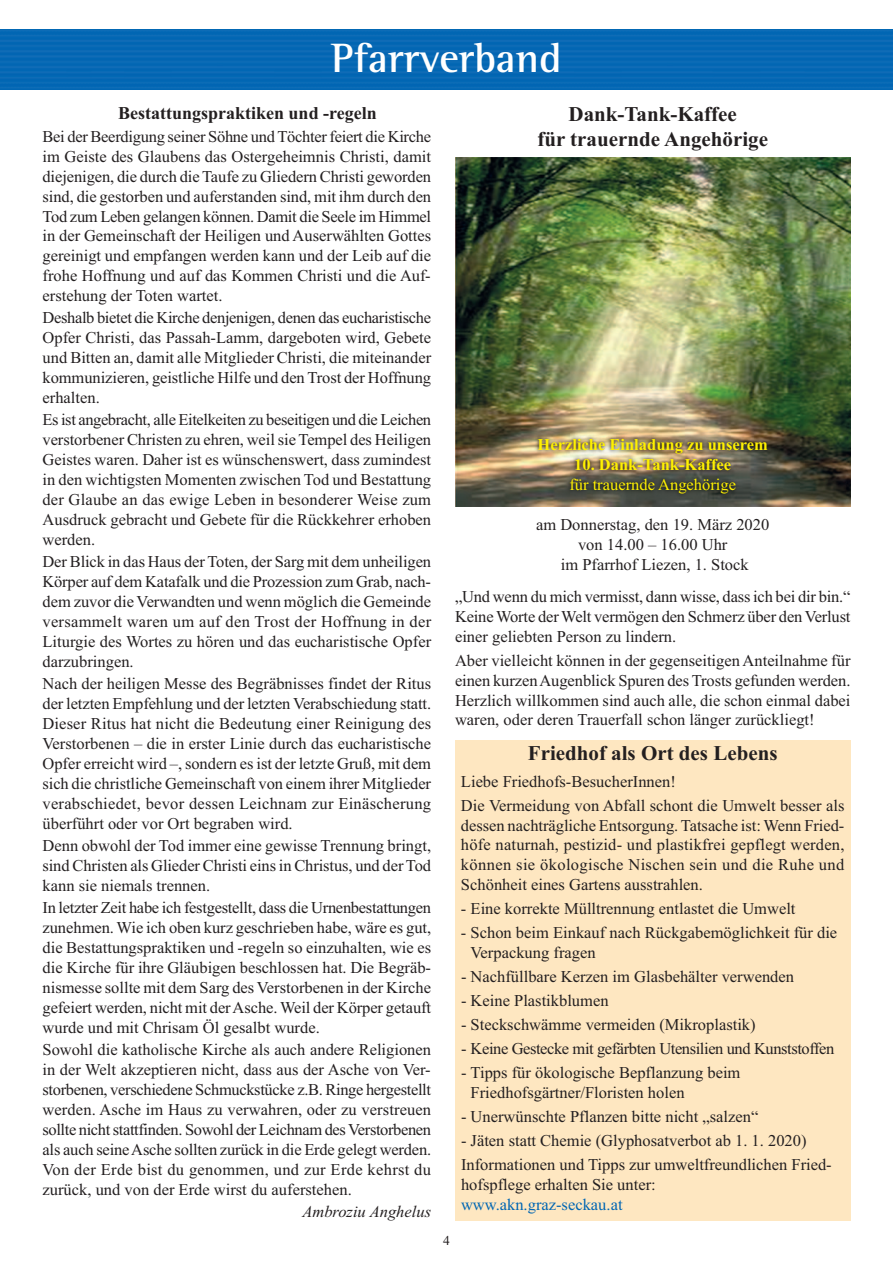
<style>
.page{position:relative;width:893px;height:1263px;background:#fff}
.page>*{position:absolute;margin:0;border:0;box-sizing:border-box;transform-origin:0 0}
.t1{font:700 42px "Rotis Semi Serif";color:#fff}
.t2{font:700 21px "Times New Roman";color:#231f20}
.t3{font:700 18px "Times New Roman";color:#231f20}
.t4{font:16.5px/20px "Times New Roman";color:#231f20;text-align:justify}
.t5{font:16.5px "Times New Roman";letter-spacing:-.025em;color:#231f20}
.t6{font:700 16.5px "Times New Roman";color:#fff101}
.t7{font:16.5px "Times New Roman";color:#fff101}
.t8{font:16.5px "Times New Roman";color:#0166b3}
.t9{font:italic 16.5px "Times New Roman";color:#231f20}
.t10{font:13.5px "Times New Roman";color:#231f20}
</style>
<div class="page">
<img style="left:0;top:30px;width:893px;height:59px">
<img style="left:455px;top:158px;width:396px;height:271px">
<img style="left:455px;top:429px;width:396px;height:78px">
<div style="left:455px;top:740px;width:395px;height:480px;background:#fee7c1"></div>
<p class="t1" style="left:331px;top:42px;width:232px">Pfarrverband</p>
<p class="t3" style="left:118px;top:107px;width:260px">Bestattungspraktiken und -regeln</p>
<p class="t4" style="left:43px;top:128px;width:390px">Bei der Beerdigung seiner Söhne und Töchter feiert die Kirche im Geiste des Glaubens das Ostergeheimnis Christi, damit diejenigen, die durch die Taufe zu Gliedern Christi geworden sind, die gestorben und auferstanden sind, mit ihm durch den Tod zum Leben gelangen können. Damit die Seele im Himmel in der Gemeinschaft der Heiligen und Auserwählten Gottes gereinigt und empfangen werden kann und der Leib auf die frohe Hoffnung und auf das Kommen Christi und die Auf&shy;erstehung der Toten wartet.</p>
<p class="t4" style="left:43px;top:310px;width:390px">Deshalb bietet die Kirche denjenigen, denen das eucharistische Opfer Christi, das Passah-Lamm, dargeboten wird, Gebete und Bitten an, damit alle Mitglieder Christi, die miteinander kommunizieren, geistliche Hilfe und den Trost der Hoffnung erhalten.</p>
<p class="t4" style="left:43px;top:411px;width:390px">Es ist angebracht, alle Eitelkeiten zu beseitigen und die Leichen verstorbener Christen zu ehren, weil sie Tempel des Heiligen Geistes waren. Daher ist es wünschenswert, dass zumindest in den wichtigsten Momenten zwischen Tod und Bestattung der Glaube an das ewige Leben in besonderer Weise zum Ausdruck gebracht und Gebete für die Rückkehrer erhoben werden.</p>
<p class="t4" style="left:43px;top:553px;width:390px">Der Blick in das Haus der Toten, der Sarg mit dem unheiligen Körper auf dem Katafalk und die Prozession zum Grab, nach&shy;dem zuvor die Verwandten und wenn möglich die Gemeinde versammelt waren um auf den Trost der Hoffnung in der Liturgie des Wortes zu hören und das eucharistische Opfer darzubringen.</p>
<p class="t4" style="left:43px;top:675px;width:390px">Nach der heiligen Messe des Begräbnisses findet der Ritus der letzten Empfehlung und der letzten Verabschiedung statt.<br>Dieser Ritus hat nicht die Bedeutung einer Reinigung des Verstorbenen – die in erster Linie durch das eucharistische Opfer erreicht wird –, sondern es ist der letzte Gruß, mit dem sich die christliche Gemeinschaft von einem ihrer Mitglieder verabschiedet, bevor dessen Leichnam zur Einäscherung überführt oder vor Ort begraben wird.</p>
<p class="t4" style="left:43px;top:837px;width:390px">Denn obwohl der Tod immer eine gewisse Trennung bringt, sind Christen als Glieder Christi eins in Christus, und der Tod kann sie niemals trennen.</p>
<p class="t4" style="left:43px;top:899px;width:390px">In letzter Zeit habe ich festgestellt, dass die Urnenbestattungen zunehmen. Wie ich oben kurz geschrieben habe, wäre es gut, die Bestattungspraktiken und -regeln so einzuhalten, wie es die Kirche für ihre Gläubigen beschlossen hat. Die Begräb&shy;nismesse sollte mit dem Sarg des Verstorbenen in der Kirche gefeiert werden, nicht mit der Asche. Weil der Körper getauft wurde und mit Chrisam Öl gesalbt wurde.</p>
<p class="t4" style="left:43px;top:1041px;width:390px">Sowohl die katholische Kirche als auch andere Religionen in der Welt akzeptieren nicht, dass aus der Asche von Ver&shy;storbenen, verschiedene Schmuckstücke z.B. Ringe hergestellt werden. Asche im Haus zu verwahren, oder zu verstreuen sollte nicht stattfinden. Sowohl der Leichnam des Verstorbenen als auch seine Asche sollten zurück in die Erde gelegt werden.<br>Von der Erde bist du genommen, und zur Erde kehrst du zurück, und von der Erde wirst du auferstehen.</p>
<p class="t9" style="left:302px;top:1205px;width:130px">Ambroziu Anghelus</p>
<p class="t2" style="left:568px;top:107px;width:170px">Dank-Tank-Kaffee</p>
<p class="t2" style="left:537px;top:132px;width:232px">für trauernde Angehörige</p>
<p class="t6" style="left:538px;top:439px;width:232px">Herzliche Einladung zu unserem</p>
<p class="t6" style="left:574px;top:459px;width:159px">10. Dank-Tank-Kaffee</p>
<p class="t7" style="left:569px;top:478px;width:168px">für trauernde Angehörige</p>
<p class="t4" style="left:536px;top:516px;width:235px">am Donnerstag, den 19. März 2020</p>
<p class="t4" style="left:578px;top:536px;width:151px">von 14.00 – 16.00 Uhr</p>
<p class="t4" style="left:561px;top:556px;width:189px">im Pfarrhof Liezen, 1. Stock</p>
<p class="t4" style="left:455px;top:588px;width:397px">„Und wenn du mich vermisst, dann wisse, dass ich bei dir bin.“</p>
<p class="t4" style="left:455px;top:608px;width:397px">Keine Worte der Welt vermögen den Schmerz über den Verlust einer geliebten Person zu lindern.</p>
<p class="t4" style="left:455px;top:652px;width:397px">Aber vielleicht können in der gegenseitigen Anteilnahme für einen kurzen Augenblick Spuren des Trosts gefunden werden.</p>
<p class="t4" style="left:455px;top:692px;width:397px">Herzlich willkommen sind auch alle, die schon einmal dabei waren, oder deren Trauerfall schon länger zurückliegt!</p>
<p class="t2" style="left:528px;top:746px;width:251px">Friedhof als Ort des Lebens</p>
<p class="t4" style="left:461px;top:773px;width:216px">Liebe Friedhofs-BesucherInnen!</p>
<p class="t4" style="left:461px;top:797px;width:385px">Die Vermeidung von Abfall schont die Umwelt besser als dessen nachträgliche Entsorgung. Tatsache ist: Wenn Fried&shy;höfe naturnah, pestizid- und plastikfrei gepflegt werden, können sie ökologische Nischen sein und die Ruhe und Schönheit eines Gartens ausstrahlen.</p>
<p class="t4" style="left:461px;top:900px;width:336px">- Eine korrekte Mülltrennung entlastet die Umwelt</p>
<p class="t4" style="left:471px;top:924px;width:368px;text-indent:-10px">- Schon beim Einkauf nach Rückgabemöglichkeit für die<br>Verpackung fragen</p>
<p class="t4" style="left:461px;top:968px;width:335px">- Nachfüllbare Kerzen im Glasbehälter verwenden</p>
<p class="t4" style="left:461px;top:992px;width:149px">- Keine Plastikblumen</p>
<p class="t4" style="left:461px;top:1016px;width:296px">- Steckschwämme vermeiden (Mikroplastik)</p>
<p class="t5" style="left:461px;top:1043px;width:375px">- Keine Gestecke mit gefärbten Utensilien und Kunststoffen</p>
<p class="t4" style="left:471px;top:1064px;width:271px;text-indent:-10px">- Tipps für ökologische Bepflanzung beim<br>Friedhofsgärtner/Floristen holen</p>
<p class="t4" style="left:461px;top:1108px;width:299px">- Unerwünschte Pflanzen bitte nicht „salzen“</p>
<p class="t4" style="left:461px;top:1132px;width:347px">- Jäten statt Chemie (Glyphosatverbot ab 1. 1. 2020)</p>
<p class="t4" style="left:461px;top:1156px;width:372px">Informationen und Tipps zur umweltfreundlichen Fried&shy;hofspflege erhalten Sie unter:</p>
<p class="t8" style="left:461px;top:1198px;width:163px">www.akn.graz-seckau.at</p>
<p class="t10" style="left:443px;top:1235px;width:8px">4</p>
</div>
